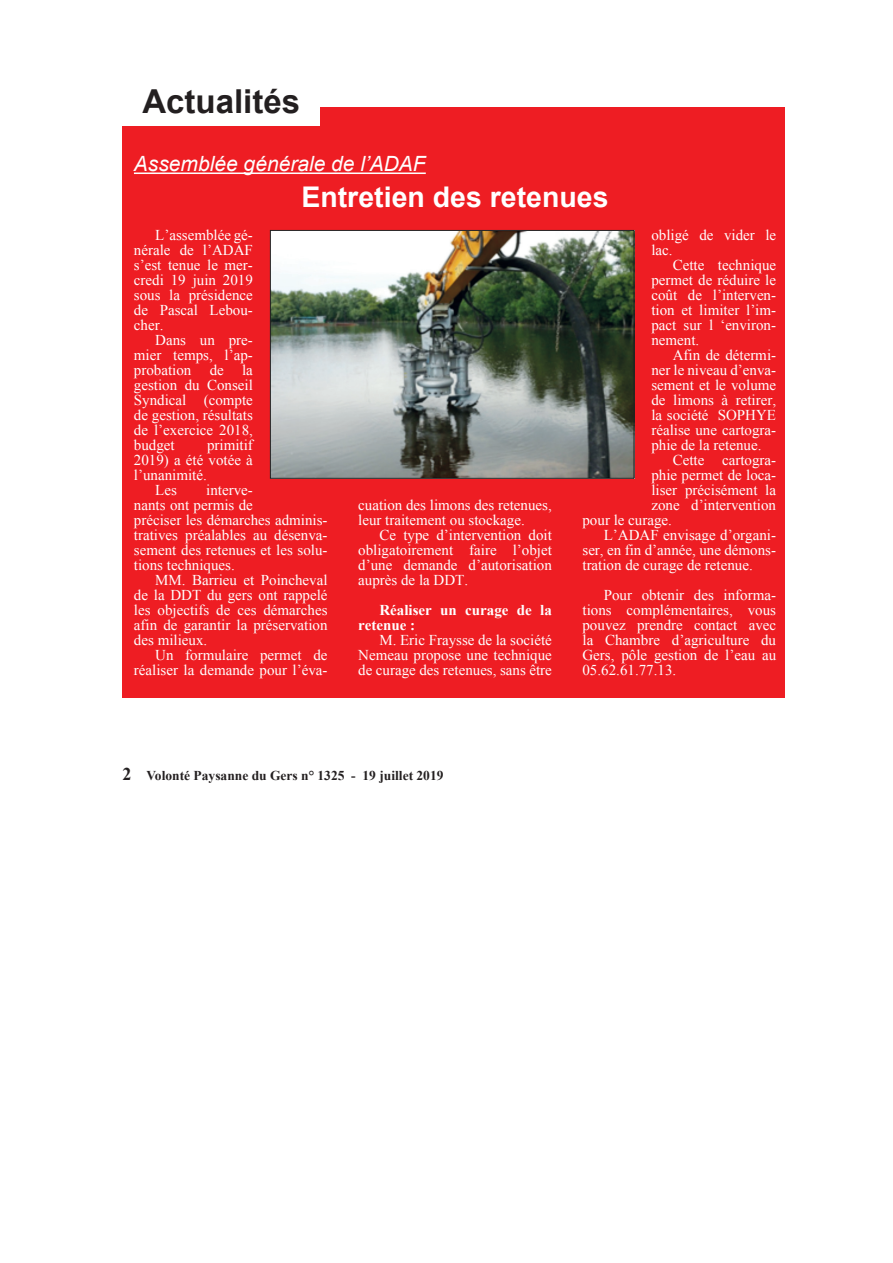
<style>
.page{position:relative;width:893px;height:1263px;background:#fff}
.page>*{position:absolute;margin:0;border:0;box-sizing:border-box;transform-origin:0 0}
.t1{font:700 33px "Arial";color:#231f20}
.t2{font:700 28.5px "Arial";color:#fff}
.t3{font:italic 21px "Arial";color:#fff}
.t4{font:15px/15px "Times New Roman";color:#fff;text-align:justify}
.t5{font:700 15px/15px "Times New Roman";color:#fff}
.t6{font:700 13.5px "Times New Roman";color:#231f20}
.s1{font-size:18px}
</style>
<div class="page">
<div style="left:122px;top:107px;width:662px;height:591px;background:#ee1d23"></div>
<div style="left:122px;top:89px;width:198px;height:37px;background:#fff"></div>
<hr style="left:134px;top:172px;width:292px;height:2px;background:#fff">
<img style="left:272px;top:232px;width:360px;height:245px">
<div style="left:270px;top:230px;width:364px;height:249px;border:1px solid #231f20"></div>
<h1 class="t1" style="left:142px;top:80px;width:159px">Actualités</h1>
<h3 class="t3" style="left:134px;top:150px;width:293px">Assemblée générale de l’ADAF</h3>
<h2 class="t2" style="left:301px;top:178px;width:309px">Entretien des retenues</h2>
<p class="t4" style="left:134px;top:228px;width:120px;text-indent:21px">L’assemblée gé&shy;nérale de l’ADAF s’est tenue le mer&shy;credi 19 juin 2019 sous la présidence de Pascal Lebou&shy;cher.</p>
<p class="t4" style="left:134px;top:333px;width:121px;text-indent:21px">Dans un pre&shy;mier temps, l’ap&shy;probation de la gestion du Conseil Syndical (compte de gestion, résultats de l’exercice 2018, budget</p>
<p class="t4" style="left:207px;top:438px;width:47px">primitif</p>
<p class="t4" style="left:134px;top:453px;width:120px">2019) a été votée à</p>
<p class="t4" style="left:134px;top:468px;width:74px">l’unanimité.</p>
<p class="t4" style="left:155px;top:483px;width:23px">Les</p>
<p class="t4" style="left:134px;top:483px;width:195px;text-align:left;text-indent:72px">interve-<br>nants ont permis de<br>préciser les démarches adminis&shy;tratives préalables au désenva&shy;sement des retenues et les solu&shy;tions techniques.</p>
<p class="t4" style="left:134px;top:573px;width:195px;text-indent:21px">MM. Barrieu et Poincheval de la DDT du gers ont rappelé les objectifs de ces démarches afin de garantir la préservation des milieux.</p>
<p class="t4" style="left:134px;top:648px;width:195px;text-align:right">Un formulaire permet de réaliser la demande pour l’éva-</p>
<p class="t4" style="left:358px;top:498px;width:195px">cuation des limons des retenues, leur traitement ou stockage.</p>
<p class="t4" style="left:358px;top:528px;width:195px;text-indent:21px">Ce type d’intervention doit obligatoirement faire l’objet d’une demande d’autorisation auprès de la DDT.</p>
<p class="t5" style="left:358px;top:602px;width:195px;text-indent:21px">Réaliser un curage de la retenue :</p>
<p class="t4" style="left:358px;top:633px;width:195px;text-indent:21px">M. Eric Fraysse de la société Nemeau propose une technique de curage des retenues, sans être</p>
<p class="t4" style="left:651px;top:228px;width:126px">obligé de vider le lac.</p>
<p class="t4" style="left:651px;top:258px;width:126px;text-indent:21px">Cette technique permet de réduire le coût de l’interven&shy;tion et limiter l’im&shy;pact sur l ‘environ&shy;nement.</p>
<p class="t4" style="left:673px;top:348px;width:105px">Afin de détermi-</p>
<p class="t4" style="left:651px;top:363px;width:126px">ner le niveau d’enva-</p>
<p class="t4" style="left:651px;top:378px;width:126px">sement et le volume</p>
<p class="t4" style="left:651px;top:393px;width:126px">de limons à retirer,</p>
<p class="t4" style="left:651px;top:408px;width:126px">la société SOPHYE</p>
<p class="t4" style="left:651px;top:423px;width:126px">réalise une cartogra-</p>
<p class="t4" style="left:651px;top:438px;width:111px">phie de la retenue.</p>
<p class="t4" style="left:673px;top:453px;width:105px">Cette cartogra-</p>
<p class="t4" style="left:651px;top:468px;width:126px">phie permet de loca-</p>
<p class="t4" style="left:651px;top:483px;width:126px">liser précisément la</p>
<p class="t4" style="left:651px;top:498px;width:126px">zone d’intervention</p>
<p class="t4" style="left:582px;top:513px;width:91px">pour le curage.</p>
<p class="t4" style="left:604px;top:528px;width:174px">L’ADAF envisage d’organi-</p>
<p class="t4" style="left:582px;top:543px;width:195px">ser, en fin d’année, une démons-</p>
<p class="t4" style="left:582px;top:558px;width:172px">tration de curage de retenue.</p>
<p class="t4" style="left:582px;top:588px;width:195px;text-indent:21px">Pour obtenir des informa&shy;tions complémentaires, vous pouvez prendre contact avec la Chambre d’agriculture du Gers, pôle gestion de l’eau au 05.62.61.77.13.</p>
<p class="t6" style="left:122px;top:766px;width:323px"><span class="s1">2</span> Volonté Paysanne du Gers n° 1325 - 19 juillet 2019</p>
</div>
